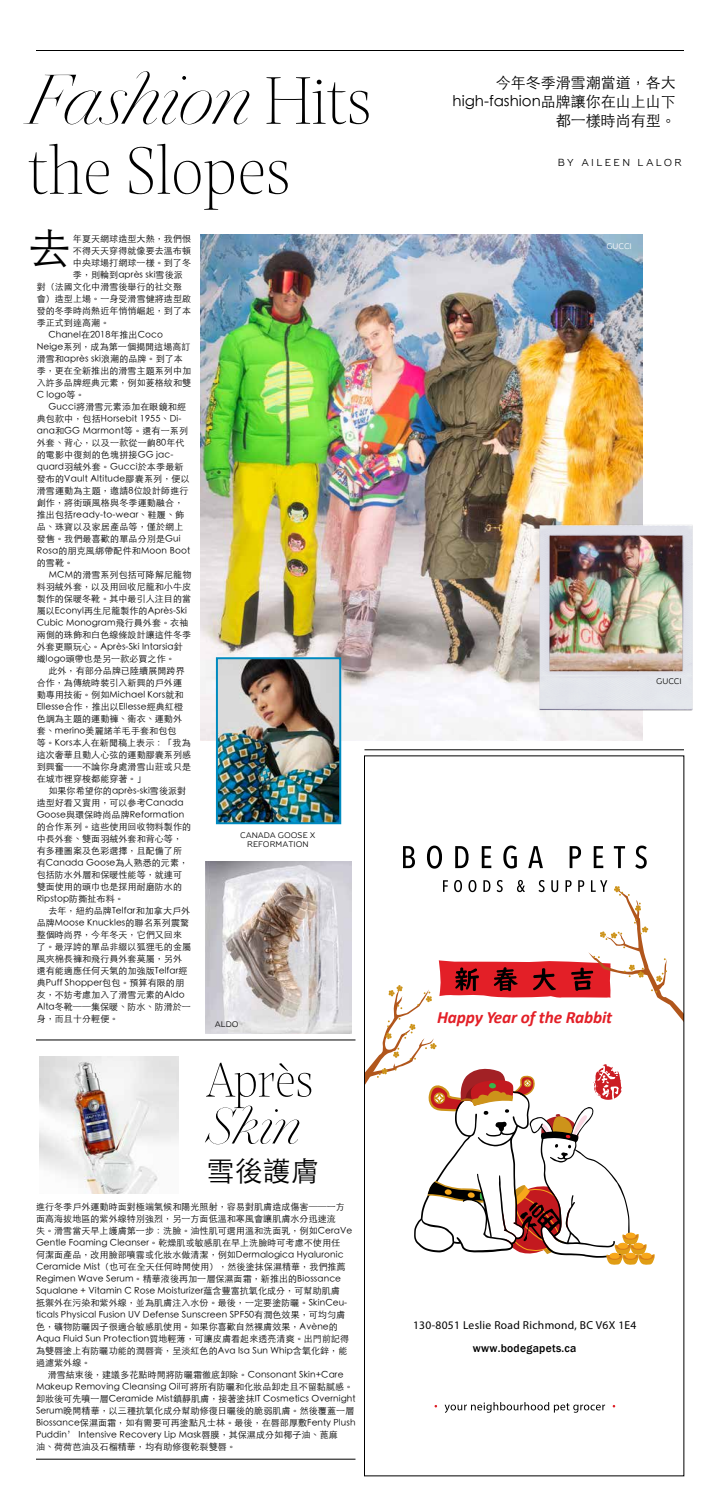
<style>
.page{position:relative;width:720px;height:1512px;background:#fff}
.page>*{position:absolute;margin:0;border:0;box-sizing:border-box;transform-origin:0 0}
.t1{font:italic 200 71px "Chiswick Poster";color:#000}
.t2{font:300 71px "Prospectus L";color:#000}
.t3{font:300 51.1px "Prospectus L";letter-spacing:-.005em;color:#000}
.t4{font:italic 200 51.1px "Chiswick Poster";color:#000}
.t5{font:300 43px "ST Heiti TC";color:#000}
.t6{font:300 28px "ST Heiti TC";color:#000}
.t7{font:italic 700 17.3px "Calibri";letter-spacing:-.01em;color:#e31f27}
.t8{font:300 15px/19px "ST Heiti TC";color:#000;text-align:right}
.t9{font:11.5px "Myriad Pro";letter-spacing:.025em;color:#000}
.t10{font:500 11.5px "Franklin Gothic";letter-spacing:.025em;color:#000}
.t11{font:10px "Grover";letter-spacing:.24em;color:#000}
.t12{font:300 9px/12px "ST Heiti TC";letter-spacing:.01em;color:#000}
.t13{font:8px/9.6px "Grover";color:#000;text-align:center}
.t14{font:8px "Grover";color:#fff}
.s1{font-family:"Prospectus L";font-weight:300;font-style:normal}
</style>
<div class="page">
<hr style="left:36px;top:1459px;width:320px;height:1px;background:#000">
<hr style="left:364px;top:750px;width:320px;height:1px;background:#000">
<hr style="left:36px;top:50px;width:648px;height:1px;background:#000">
<svg style="left:403px;top:846px;width:12px;height:22px"></svg>
<svg style="left:427px;top:846px;width:15px;height:23px"></svg>
<svg style="left:455px;top:846px;width:14px;height:22px"></svg>
<svg style="left:482px;top:846px;width:9px;height:22px"></svg>
<svg style="left:503px;top:846px;width:14px;height:23px"></svg>
<svg style="left:528px;top:846px;width:15px;height:22px"></svg>
<svg style="left:570px;top:846px;width:11px;height:22px"></svg>
<svg style="left:594px;top:846px;width:9px;height:22px"></svg>
<svg style="left:614px;top:846px;width:11px;height:22px"></svg>
<svg style="left:635px;top:846px;width:12px;height:23px"></svg>
<svg style="left:445px;top:1402px;width:160px;height:11px"></svg>
<svg style="left:366px;top:880px;width:316px;height:385px"></svg>
<hr style="left:36px;top:1040px;width:320px;height:1px;background:#000">
<img style="left:40px;top:1056px;width:139px;height:138px">
<img style="left:200px;top:235px;width:443px;height:506px">
<img style="left:535px;top:522px;width:158px;height:193px">
<img style="left:205px;top:861px;width:146px;height:173px">
<img style="left:219px;top:660px;width:119px;height:161px">
<div style="left:216px;top:657px;width:125px;height:167px;border:2px solid #008abf"></div>
<h1 class="t1" style="left:28px;top:50px;width:346px">Fashion <span class="s1">Hits</span></h1>
<h1 class="t2" style="left:28px;top:120px;width:265px">the Slopes</h1>
<h3 class="t5" style="left:28px;top:211px;width:44px">去</h3>
<p class="t12" style="left:73px;top:232px;width:120px">年夏天網球造型大熱，我們恨</p>
<p class="t12" style="left:73px;top:244px;width:120px">不得天天穿得就像要去溫布頓</p>
<p class="t12" style="left:73px;top:256px;width:120px">中央球場打網球一樣。到了冬</p>
<p class="t12" style="left:73px;top:268px;width:111px">季，則輪到après ski雪後派</p>
<p class="t12" style="left:37px;top:280px;width:147px">對（法國文化中滑雪後舉行的社交聚</p>
<p class="t12" style="left:37px;top:292px;width:156px">會）造型上場。一身受滑雪健將造型啟</p>
<p class="t12" style="left:37px;top:304px;width:156px">發的冬季時尚熱近年悄悄崛起，到了本</p>
<p class="t12" style="left:37px;top:316px;width:74px">季正式到達高潮。</p>
<p class="t12" style="left:48px;top:328px;width:116px">Chanel在2018年推出Coco</p>
<p class="t12" style="left:37px;top:340px;width:155px">Neige系列，成為第一個揭開這場高訂</p>
<p class="t12" style="left:37px;top:352px;width:148px">滑雪和après ski浪潮的品牌。到了本</p>
<p class="t12" style="left:37px;top:364px;width:156px">季，更在全新推出的滑雪主題系列中加</p>
<p class="t12" style="left:37px;top:376px;width:156px">入許多品牌經典元素，例如菱格紋和雙</p>
<p class="t12" style="left:37px;top:388px;width:49px">C logo等。</p>
<p class="t12" style="left:49px;top:400px;width:139px">Gucci將滑雪元素添加在眼鏡和經</p>
<p class="t12" style="left:37px;top:412px;width:146px">典包款中，包括Horsebit 1955、Di-</p>
<p class="t12" style="left:37px;top:424px;width:153px">ana和GG Marmont等。還有一系列</p>
<p class="t12" style="left:37px;top:436px;width:149px">外套、背心，以及一款從一齣80年代</p>
<p class="t12" style="left:37px;top:448px;width:138px">的電影中復刻的色塊拼接GG jac-</p>
<p class="t12" style="left:37px;top:460px;width:148px">quard羽絨外套。Gucci於本季最新</p>
<p class="t12" style="left:37px;top:472px;width:155px">發布的Vault Altitude膠囊系列，便以</p>
<p class="t12" style="left:37px;top:484px;width:153px">滑雪運動為主題，邀請8位設計師進行</p>
<p class="t12" style="left:37px;top:496px;width:148px">創作，將街頭風格與冬季運動融合，</p>
<p class="t12" style="left:37px;top:508px;width:149px">推出包括ready-to-wear、鞋履、飾</p>
<p class="t12" style="left:37px;top:520px;width:148px">品、珠寶以及家居產品等，僅於網上</p>
<p class="t12" style="left:37px;top:532px;width:146px">發售。我們最喜歡的單品分別是Gui</p>
<p class="t12" style="left:37px;top:543px;width:155px">Rosa的朋克風綁帶配件和Moon Boot</p>
<p class="t12" style="left:37px;top:555px;width:38px">的雪靴。</p>
<p class="t12" style="left:49px;top:567px;width:144px">MCM的滑雪系列包括可降解尼龍物</p>
<p class="t12" style="left:37px;top:579px;width:156px">料羽絨外套，以及用回收尼龍和小牛皮</p>
<p class="t12" style="left:37px;top:591px;width:156px">製作的保暖冬靴。其中最引人注目的當</p>
<p class="t12" style="left:37px;top:603px;width:152px">屬以Econyl再生尼龍製作的Après-Ski</p>
<p class="t12" style="left:37px;top:615px;width:153px">Cubic Monogram飛行員外套。衣袖</p>
<p class="t12" style="left:37px;top:627px;width:156px">兩側的珠飾和白色線條設計讓這件冬季</p>
<p class="t12" style="left:37px;top:639px;width:148px">外套更顯玩心。Après-Ski Intarsia針</p>
<p class="t12" style="left:37px;top:651px;width:140px">織logo頭帶也是另一款必買之作。</p>
<p class="t12" style="left:48px;top:663px;width:138px">此外，有部分品牌已陸續展開跨界</p>
<p class="t12" style="left:37px;top:675px;width:147px">合作，為傳統時裝引入新興的戶外運</p>
<p class="t12" style="left:37px;top:687px;width:148px">動專用技術。例如Michael Kors就和</p>
<p class="t12" style="left:37px;top:699px;width:148px">Ellesse合作，推出以Ellesse經典紅橙</p>
<p class="t12" style="left:37px;top:711px;width:147px">色調為主題的運動褲、衛衣、運動外</p>
<p class="t12" style="left:37px;top:723px;width:141px">套、merino美麗諾羊毛手套和包包</p>
<p class="t12" style="left:37px;top:735px;width:156px">等。Kors本人在新聞稿上表示：「我為</p>
<p class="t12" style="left:37px;top:747px;width:156px">這次奢華且動人心弦的運動膠囊系列感</p>
<p class="t12" style="left:37px;top:759px;width:156px">到興奮──不論你身處滑雪山莊或只是</p>
<p class="t12" style="left:37px;top:771px;width:110px">在城市裡穿梭都能穿著。」</p>
<p class="t12" style="left:48px;top:783px;width:139px">如果你希望你的après-ski雪後派對</p>
<p class="t12" style="left:37px;top:795px;width:148px">造型好看又實用，可以參考Canada</p>
<p class="t12" style="left:37px;top:807px;width:149px">Goose與環保時尚品牌Reformation</p>
<p class="t12" style="left:37px;top:819px;width:156px">的合作系列。這些使用回收物料製作的</p>
<p class="t12" style="left:37px;top:831px;width:147px">中長外套、雙面羽絨外套和背心等，</p>
<p class="t12" style="left:37px;top:843px;width:147px">有多種圖案及色彩選擇，且配備了所</p>
<p class="t12" style="left:37px;top:855px;width:153px">有Canada Goose為人熟悉的元素，</p>
<p class="t12" style="left:37px;top:867px;width:147px">包括防水外層和保暖性能等，就連可</p>
<p class="t12" style="left:37px;top:879px;width:147px">雙面使用的頭巾也是採用耐磨防水的</p>
<p class="t12" style="left:37px;top:891px;width:89px">Ripstop防撕扯布料。</p>
<p class="t12" style="left:48px;top:903px;width:143px">去年，紐約品牌Telfar和加拿大戶外</p>
<p class="t12" style="left:37px;top:915px;width:154px">品牌Moose Knuckles的聯名系列震驚</p>
<p class="t12" style="left:37px;top:927px;width:147px">整個時尚界，今年冬天，它們又回來</p>
<p class="t12" style="left:37px;top:939px;width:156px">了。最浮誇的單品非綴以狐狸毛的金屬</p>
<p class="t12" style="left:37px;top:951px;width:147px">風夾棉長褲和飛行員外套莫屬，另外</p>
<p class="t12" style="left:37px;top:963px;width:152px">還有能適應任何天氣的加強版Telfar經</p>
<p class="t12" style="left:37px;top:975px;width:149px">典Puff Shopper包包。預算有限的朋</p>
<p class="t12" style="left:37px;top:987px;width:150px">友，不妨考慮加入了滑雪元素的Aldo</p>
<p class="t12" style="left:37px;top:999px;width:156px">Alta冬靴──集保暖、防水、防滑於一</p>
<p class="t12" style="left:37px;top:1011px;width:83px">身，而且十分輕便。</p>
<p class="t13" style="left:240px;top:831px;width:77px">CANADA GOOSE X<br>REFORMATION</p>
<p class="t13" style="left:215px;top:1020px;width:25px">ALDO</p>
<h2 class="t3" style="left:207px;top:1043px;width:108px">Après</h2>
<h2 class="t4" style="left:207px;top:1090px;width:95px">Skin</h2>
<h3 class="t6" style="left:207px;top:1146px;width:114px">雪後護膚</h3>
<p class="t12" style="left:36px;top:1200px;width:318px">進行冬季戶外運動時面對極端氣候和陽光照射，容易對肌膚造成傷害──一方面高海拔地區的紫外線特別強烈，另一方面低溫和寒風會讓肌膚水分迅速流<br>失。滑雪當天早上護膚第一步：洗臉。油性肌可選用溫和洗面乳，例如CeraVe Gentle Foaming Cleanser。乾燥肌或敏感肌在早上洗臉時可考慮不使用任<br>何潔面產品，改用臉部噴霧或化妝水做清潔，例如Dermalogica Hyaluronic Ceramide Mist（也可在全天任何時間使用），然後塗抹保濕精華，我們推薦Regimen Wave Serum。精華液後再加一層保濕面霜，新推出的Biossance Squalane + Vitamin C Rose Moisturizer蘊含豐富抗氧化成分，可幫助肌膚<br>抵禦外在污染和紫外線，並為肌膚注入水份。最後，一定要塗防曬。SkinCeu&shy;ticals Physical Fusion UV Defense Sunscreen SPF50有潤色效果，可均勻膚色，礦物防曬因子很適合敏感肌使用。如果你喜歡自然裸膚效果，Avène的Aqua Fluid Sun Protection質地輕薄，可讓皮膚看起來透亮清爽。出門前記得為雙唇塗上有防曬功能的潤唇膏，呈淡紅色的Ava Isa Sun Whip含氧化鋅，能過濾紫外線。</p>
<p class="t12" style="left:36px;top:1368px;width:321px;text-indent:12px">滑雪結束後，建議多花點時間將防曬霜徹底卸除。Consonant Skin+Care Makeup Removing Cleansing Oil可將所有防曬和化妝品卸走且不留黏膩感。卸妝後可先噴一層Ceramide Mist鎮靜肌膚，接著塗抹IT Cosmetics Overnight Serum晚間精華，以三種抗氧化成分幫助修復日曬後的脆弱肌膚。然後覆蓋一層Biossance保濕面霜，如有需要可再塗點凡士林。最後，在唇部厚敷Fenty Plush Puddin’ Intensive Recovery Lip Mask唇膜，其保濕成分如椰子油、蓖麻<br>油、荷荷芭油及石榴精華，均有助修復乾裂雙唇。</p>
<h3 class="t8" style="left:453px;top:71px;width:225px">今年冬季滑雪潮當道，各大high-fashion品牌讓你在山上山下都一樣時尚有型。</h3>
<p class="t11" style="left:558px;top:158px;width:126px">BY AILEEN LALOR</p>
<p class="t14" style="left:606px;top:243px;width:27px">GUCCI</p>
<p class="t13" style="left:656px;top:677px;width:27px">GUCCI</p>
<h3 class="t7" style="left:437px;top:1005px;width:177px">Happy Year of the Rabbit</h3>
<p class="t9" style="left:413px;top:1318px;width:225px">130-8051 Leslie Road Richmond, BC V6X 1E4</p>
<p class="t10" style="left:473px;top:1341px;width:105px">www.bodegapets.ca</p>
</div>
